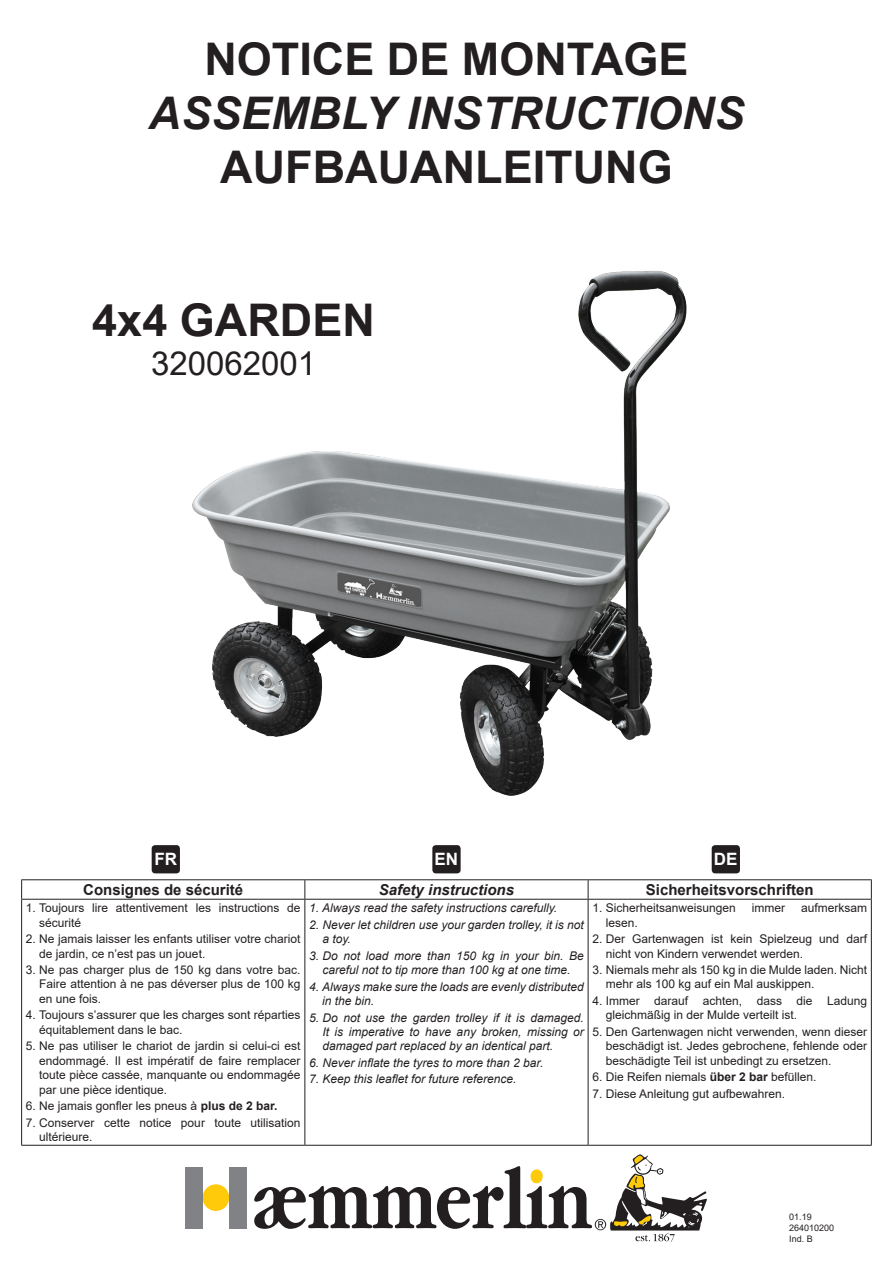
<style>
.page{position:relative;width:893px;height:1263px;background:#fff}
.page>*{position:absolute;margin:0;border:0;box-sizing:border-box;transform-origin:0 0}
.t1{font:700 45px "Arial";color:#231f20}
.t2{font:italic 700 45px "Arial";color:#231f20}
.t3{font:33px "Arial";color:#231f20}
.t4{font:700 16.95px "Arial";color:#fff}
.t5{font:700 15px "Arial";color:#231f20}
.t6{font:italic 700 15px "Arial";color:#231f20}
.t7{font:12px/14.4px "Arial";color:#231f20}
.t8{font:italic 12px/14.4px "Arial";color:#231f20}
.t9{font:9px "Arial";color:#231f20}
.s1{font-weight:700}
</style>
<div class="page">
<img style="left:192px;top:270px;width:495px;height:526px">
<div style="left:203px;top:1184px;width:26px;height:27px;background:#feca0a;border-radius:50%"></div>
<div style="left:186px;top:1167px;width:17px;height:61px;background:#808285"></div>
<div style="left:229px;top:1167px;width:17px;height:61px;background:#808285"></div>
<svg style="left:254px;top:1154px;width:453px;height:88px"></svg>
<hr style="left:21px;top:879px;width:284px;height:1px;background:#231f20">
<svg style="left:21px;top:880px;width:1px;height:19px"></svg>
<hr style="left:305px;top:879px;width:283px;height:1px;background:#231f20">
<svg style="left:304px;top:880px;width:1px;height:19px"></svg>
<hr style="left:588px;top:879px;width:284px;height:1px;background:#231f20">
<svg style="left:588px;top:880px;width:1px;height:19px"></svg>
<svg style="left:871px;top:880px;width:1px;height:19px"></svg>
<hr style="left:21px;top:899px;width:284px;height:1px;background:#231f20">
<hr style="left:21px;top:899px;width:1px;height:246px;background:#231f20">
<hr style="left:305px;top:899px;width:283px;height:1px;background:#231f20">
<hr style="left:304px;top:899px;width:1px;height:246px;background:#231f20">
<hr style="left:588px;top:899px;width:284px;height:1px;background:#231f20">
<hr style="left:588px;top:899px;width:1px;height:246px;background:#231f20">
<hr style="left:871px;top:899px;width:1px;height:246px;background:#231f20">
<hr style="left:21px;top:1145px;width:284px;height:1px;background:#231f20">
<hr style="left:305px;top:1145px;width:283px;height:1px;background:#231f20">
<hr style="left:588px;top:1145px;width:284px;height:1px;background:#231f20">
<div style="left:152px;top:845px;width:28px;height:28px;background:#231f20;border-radius:3px"></div>
<div style="left:432px;top:845px;width:29px;height:28px;background:#231f20;border-radius:3px"></div>
<div style="left:712px;top:845px;width:28px;height:28px;background:#231f20;border-radius:3px"></div>
<p class="t1" style="left:204px;top:28px;width:486px">NOTICE DE MONTAGE</p>
<p class="t2" style="left:149px;top:83px;width:597px">ASSEMBLY INSTRUCTIONS</p>
<p class="t1" style="left:220px;top:136px;width:454px">AUFBAUANLEITUNG</p>
<p class="t1" style="left:92px;top:288px;width:284px">4x4 GARDEN</p>
<p class="t3" style="left:151px;top:341px;width:167px">320062001</p>
<p class="t4" style="left:154px;top:847px;width:24px">FR</p>
<p class="t4" style="left:434px;top:847px;width:25px">EN</p>
<p class="t4" style="left:714px;top:847px;width:25px">DE</p>
<p class="t5" style="left:83px;top:879px;width:162px">Consignes de sécurité</p>
<p class="t6" style="left:379px;top:880px;width:137px">Safety instructions</p>
<p class="t5" style="left:646px;top:879px;width:169px">Sicherheitsvorschriften</p>
<p class="t7" style="left:39px;top:901px;width:263px;text-indent:-13px">1. Toujours lire attentivement les instructions de sécurité</p>
<p class="t7" style="left:39px;top:932px;width:263px;text-indent:-13px">2. Ne jamais laisser les enfants utiliser votre chariot de jardin, ce n’est pas un jouet.</p>
<p class="t7" style="left:39px;top:962px;width:263px;text-align:justify;text-indent:-13px">3. Ne pas charger plus de 150 kg dans votre bac.<br>Faire attention à ne pas déverser plus de 100 kg en une fois.</p>
<p class="t7" style="left:39px;top:1008px;width:263px;text-indent:-13px">4. Toujours s’assurer que les charges sont réparties équitablement dans le bac.</p>
<p class="t7" style="left:39px;top:1039px;width:263px;text-align:justify;text-indent:-13px">5. Ne pas utiliser le chariot de jardin si celui-ci est endommagé. Il est impératif de faire remplacer toute pièce cassée, manquante ou endommagée par une pièce identique.</p>
<p class="t7" style="left:26px;top:1098px;width:253px">6. Ne jamais gonfler les pneus à <span class="s1">plus de 2 bar.</span></p>
<p class="t7" style="left:39px;top:1115px;width:263px;text-indent:-13px">7. Conserver cette notice pour toute utilisation ultérieure.</p>
<p class="t8" style="left:309px;top:901px;width:250px">1. Always read the safety instructions carefully.</p>
<p class="t8" style="left:322px;top:917px;width:263px;text-indent:-13px">2. Never let children use your garden trolley, it is not a toy.</p>
<p class="t8" style="left:309px;top:948px;width:276px;text-align:center">3. Do not load more than 150 kg in your bin. Be careful not to tip more than 100 kg at one time.</p>
<p class="t8" style="left:322px;top:979px;width:263px;text-indent:-13px">4. Always make sure the loads are evenly distributed in the bin.</p>
<p class="t8" style="left:322px;top:1010px;width:263px;text-align:justify;text-indent:-13px">5. Do not use the garden trolley if it is damaged.<br>It is imperative to have any broken, missing or damaged part replaced by an identical part.</p>
<p class="t8" style="left:309px;top:1055px;width:236px">6. Never inflate the tyres to more than 2 bar.</p>
<p class="t8" style="left:309px;top:1072px;width:209px">7. Keep this leaflet for future reference.</p>
<p class="t7" style="left:592px;top:901px;width:145px">1. Sicherheitsanweisungen</p>
<p class="t7" style="left:752px;top:901px;width:35px">immer</p>
<p class="t7" style="left:801px;top:901px;width:68px">aufmerksam</p>
<p class="t7" style="left:606px;top:915px;width:34px">lesen.</p>
<p class="t7" style="left:606px;top:932px;width:263px;text-indent:-13px">2. Der Gartenwagen ist kein Spielzeug und darf nicht von Kindern verwendet werden.</p>
<p class="t7" style="left:606px;top:962px;width:263px;text-indent:-13px">3. Niemals mehr als 150 kg in die Mulde laden. Nicht mehr als 100 kg auf ein Mal auskippen.</p>
<p class="t7" style="left:606px;top:993px;width:263px;text-indent:-13px">4. Immer darauf achten, dass die Ladung gleichmäßig in der Mulde verteilt ist.</p>
<p class="t7" style="left:606px;top:1024px;width:263px;text-align:justify;text-indent:-13px">5. Den Gartenwagen nicht verwenden, wenn dieser beschädigt ist. Jedes gebrochene, fehlende oder beschädigte Teil ist unbedingt zu ersetzen.</p>
<p class="t7" style="left:592px;top:1070px;width:226px">6. Die Reifen niemals <span class="s1">über 2 bar</span> befüllen.</p>
<p class="t7" style="left:592px;top:1086px;width:194px">7. Diese Anleitung gut aufbewahren.</p>
<p class="t9" style="left:789px;top:1211px;width:24px">01.19</p>
<p class="t9" style="left:789px;top:1221px;width:47px">264010200</p>
<p class="t9" style="left:789px;top:1232px;width:25px">Ind. B</p>
</div>
